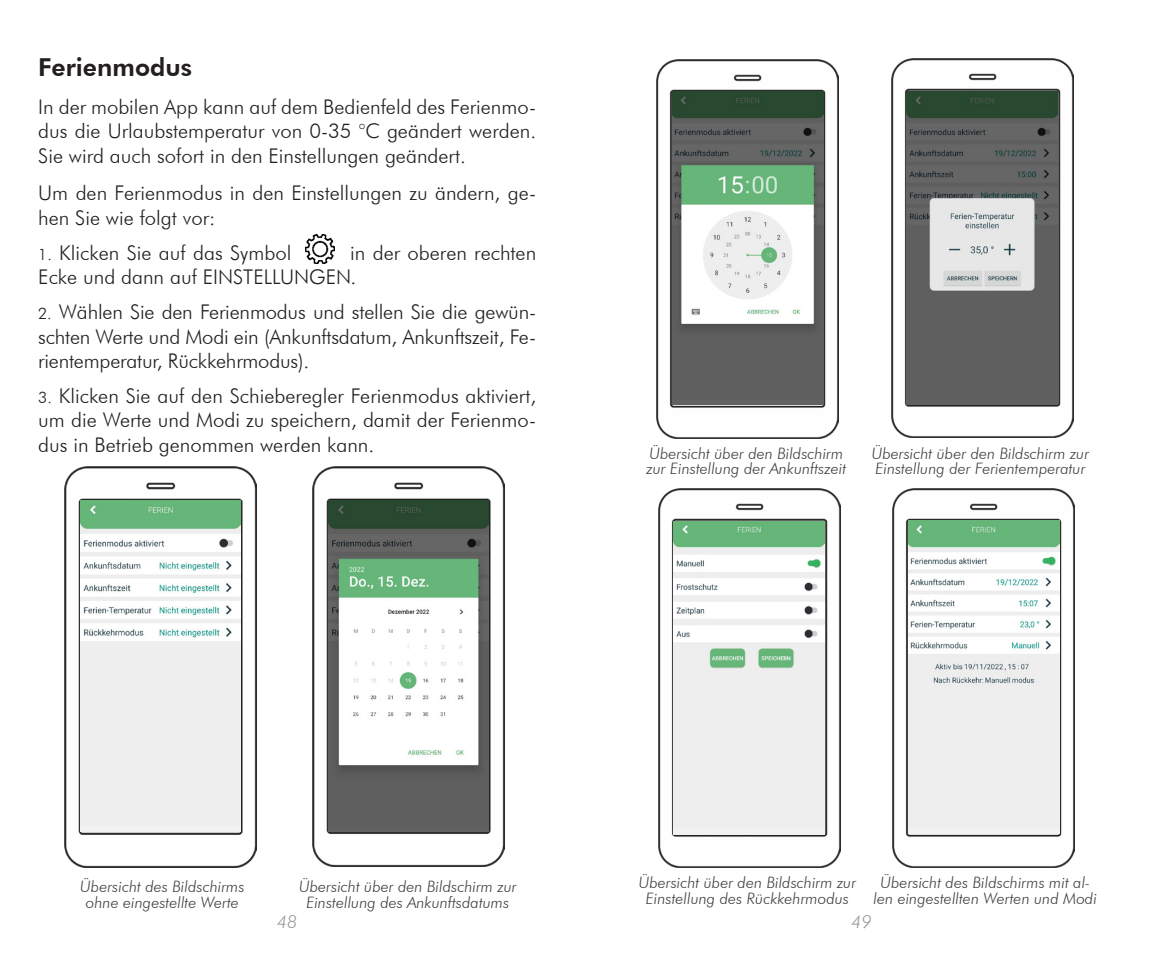
<style>
.page{position:relative;width:1149px;height:957px;background:#fff}
.page>*{position:absolute;margin:0;border:0;box-sizing:border-box;transform-origin:0 0}
.t1{font:800 24.75px "Futura BT";color:#231f20}
.t2{font:300 20.25px/24.3px "Futura BT";color:#231f20;text-align:justify}
.t3{font:italic 300 18px "Futura BT";color:#939598}
.t4{font:italic 300 15.75px/15.8px "Futura BT";color:#3e3e3f;text-align:center}
.s1{font-size:15.75px}
</style>
<div class="page">
<img style="left:306px;top:234px;width:29px;height:29px">
<img style="left:64px;top:466px;width:193px;height:401px">
<img style="left:81px;top:501px;width:159px;height:331px">
<img style="left:312px;top:466px;width:193px;height:400px">
<img style="left:328px;top:500px;width:160px;height:331px">
<img style="left:656px;top:59px;width:182px;height:379px">
<img style="left:672px;top:92px;width:150px;height:313px">
<img style="left:891px;top:59px;width:182px;height:379px">
<img style="left:906px;top:91px;width:151px;height:314px">
<img style="left:658px;top:488px;width:181px;height:379px">
<img style="left:673px;top:521px;width:151px;height:313px">
<img style="left:892px;top:488px;width:182px;height:379px">
<img style="left:907px;top:521px;width:151px;height:313px">
<p class="t1" style="left:38px;top:52px;width:155px">Ferienmodus</p>
<p class="t2" style="left:38px;top:94px;width:499px">In der mobilen App kann auf dem Bedienfeld des Ferienmo&shy;dus die Urlaubstemperatur von 0-35 °C geändert werden.<br>Sie wird auch sofort in den Einstellungen geändert.</p>
<p class="t2" style="left:38px;top:181px;width:499px">Um den Ferienmodus in den Einstellungen zu ändern, ge&shy;hen Sie wie folgt vor:</p>
<p class="t2" style="left:38px;top:240px;width:254px"><span class="s1">1.</span> Klicken Sie auf das Symbol</p>
<p class="t2" style="left:38px;top:240px;width:499px;text-indent:312px">in der oberen rechten<br>Ecke und dann auf EINSTELLUNGEN.</p>
<p class="t2" style="left:38px;top:300px;width:499px"><span class="s1">2.</span> Wählen Sie den Ferienmodus und stellen Sie die gewün&shy;schten Werte und Modi ein (Ankunftsdatum, Ankunftszeit, Fe&shy;rientemperatur, Rückkehrmodus).</p>
<p class="t2" style="left:38px;top:383px;width:499px"><span class="s1">3.</span> Klicken Sie auf den Schieberegler Ferienmodus aktiviert, um die Werte und Modi zu speichern, damit der Ferienmo&shy;dus in Betrieb genommen werden kann.</p>
<p class="t4" style="left:646px;top:445px;width:201px;text-align:left">Übersicht über den Bildschirm zur Einstellung der Ankunftszeit</p>
<p class="t4" style="left:871px;top:445px;width:219px;text-align:left">Übersicht über den Bildschirm zur<br>Einstellung der Ferientemperatur</p>
<p class="t4" style="left:80px;top:878px;width:166px">Übersicht des Bildschirms</p>
<p class="t4" style="left:86px;top:894px;width:155px">ohne eingestellte Werte</p>
<p class="t4" style="left:299px;top:878px;width:219px">Übersicht über den Bildschirm zur<br>Einstellung des Ankunftsdatums</p>
<p class="t4" style="left:638px;top:874px;width:219px">Übersicht über den Bildschirm zur<br>Einstellung des Rückkehrmodus</p>
<p class="t4" style="left:873px;top:874px;width:225px">Übersicht des Bildschirms mit al&shy;len eingestellten Werten und Modi</p>
<p class="t3" style="left:277px;top:910px;width:22px">48</p>
<p class="t3" style="left:851px;top:910px;width:22px">49</p>
</div>
